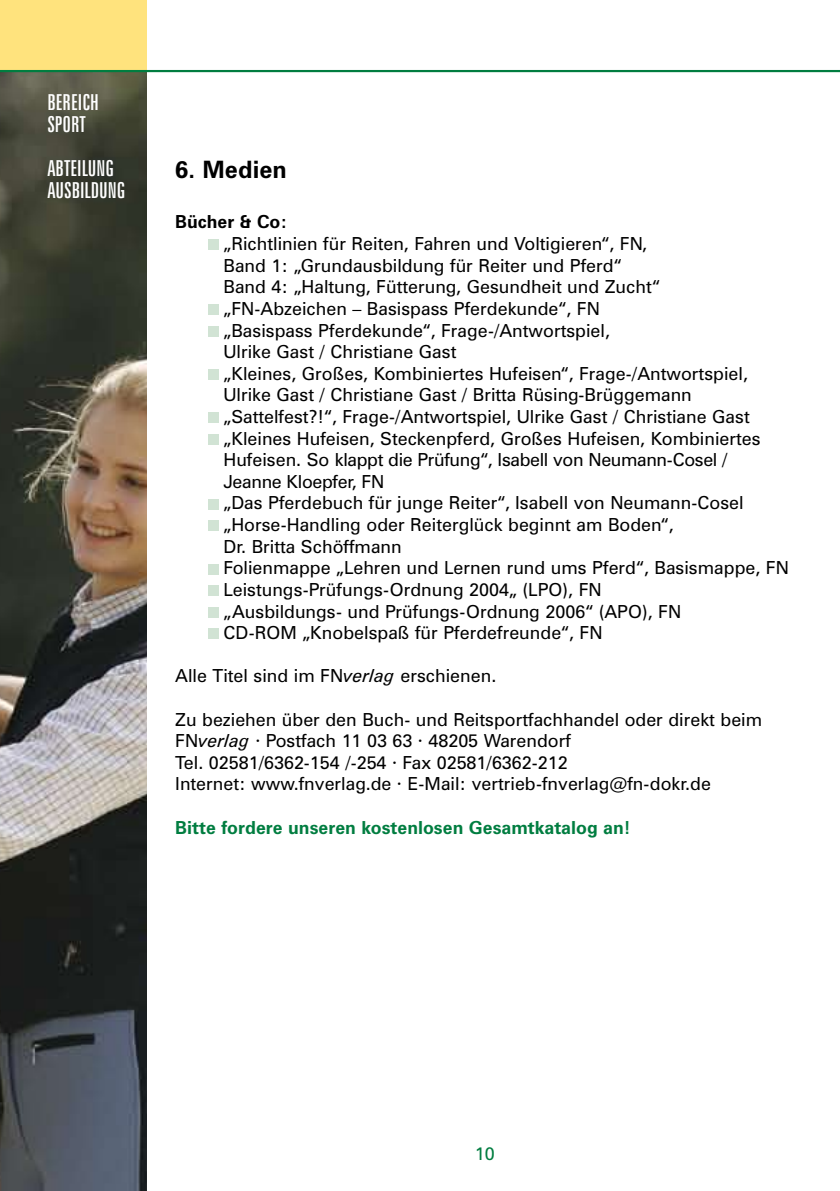
<style>
.page{position:relative;width:840px;height:1191px;background:#fff}
.page>*{position:absolute;margin:0;border:0;box-sizing:border-box;transform-origin:0 0}
.t1{font:700 24px "Zurich BT";color:#000}
.t2{font:extra-condensed 22px/22px "Zurich BT";color:#fff}
.t3{font:18px/21.6px "Zurich BT";color:#000}
.t4{font:700 18px "Zurich BT";color:#007d40}
.t5{font:700 18px "Zurich BT";color:#000}
.t6{font:18px "Zurich BT";color:#007d40}
.s1{font-style:italic}
</style>
<div class="page">
<img style="left:0;top:72px;width:146px;height:1119px">
<div style="left:0;top:0;width:146px;height:71px;background:#ffe37d"></div>
<hr style="left:0;top:70px;width:839px;height:2px;background:#007d40">
<div style="left:207px;top:239px;width:11px;height:11px;background:#d1e3d4"></div>
<div style="left:207px;top:304px;width:11px;height:11px;background:#d1e3d4"></div>
<div style="left:207px;top:326px;width:11px;height:10px;background:#d1e3d4"></div>
<div style="left:207px;top:369px;width:11px;height:11px;background:#d1e3d4"></div>
<div style="left:207px;top:412px;width:11px;height:11px;background:#d1e3d4"></div>
<div style="left:207px;top:434px;width:11px;height:10px;background:#d1e3d4"></div>
<div style="left:207px;top:498px;width:11px;height:11px;background:#d1e3d4"></div>
<div style="left:207px;top:520px;width:11px;height:11px;background:#d1e3d4"></div>
<div style="left:207px;top:563px;width:11px;height:11px;background:#d1e3d4"></div>
<div style="left:207px;top:585px;width:11px;height:11px;background:#d1e3d4"></div>
<div style="left:207px;top:607px;width:11px;height:10px;background:#d1e3d4"></div>
<div style="left:207px;top:628px;width:11px;height:11px;background:#d1e3d4"></div>
<p class="t2" style="left:47px;top:91px;width:53px">BEREICH<br>SPORT</p>
<p class="t2" style="left:47px;top:157px;width:79px">ABTEILUNG<br>AUSBILDUNG</p>
<h1 class="t1" style="left:175px;top:155px;width:113px">6. Medien</h1>
<p class="t5" style="left:175px;top:211px;width:113px">Bücher &amp; Co:</p>
<p class="t3" style="left:223px;top:233px;width:566px">„Richtlinien für Reiten, Fahren und Voltigieren“, FN,<br>Band 1: „Grundausbildung für Reiter und Pferd“<br>Band 4: „Haltung, Fütterung, Gesundheit und Zucht“<br>„FN-Abzeichen – Basispass Pferdekunde“, FN<br>„Basispass Pferdekunde“, Frage-/Antwortspiel,<br>Ulrike Gast / Christiane Gast<br>„Kleines, Großes, Kombiniertes Hufeisen“, Frage-/Antwortspiel, Ulrike Gast / Christiane Gast / Britta Rüsing-Brüggemann „Sattelfest?!“, Frage-/Antwortspiel, Ulrike Gast / Christiane Gast „Kleines Hufeisen, Steckenpferd, Großes Hufeisen, Kombiniertes Hufeisen. So klappt die Prüfung“, Isabell von Neumann-Cosel / Jeanne Kloepfer, FN<br>„Das Pferdebuch für junge Reiter“, Isabell von Neumann-Cosel „Horse-Handling oder Reiterglück beginnt am Boden“,<br>Dr. Britta Schöffmann<br>Folienmappe „Lehren und Lernen rund ums Pferd“, Basismappe, FN Leistungs-Prüfungs-Ordnung 2004„ (LPO), FN<br>„Ausbildungs- und Prüfungs-Ordnung 2006“ (APO), FN<br>CD-ROM „Knobelspaß für Pferdefreunde“, FN</p>
<p class="t3" style="left:175px;top:665px;width:322px">Alle Titel sind im FN<span class="s1">verlag</span> erschienen.</p>
<p class="t3" style="left:175px;top:708px;width:588px">Zu beziehen über den Buch- und Reitsportfachhandel oder direkt beim FN<span class="s1">verlag</span> · Postfach 11 03 63 · 48205 Warendorf<br>Tel. 02581/6362-154 /-254 · Fax 02581/6362-212<br>Internet: www.fnverlag.de · E-Mail: vertrieb-fnverlag@fn-dokr.de</p>
<p class="t4" style="left:175px;top:816px;width:457px">Bitte fordere unseren kostenlosen Gesamtkatalog an!</p>
<p class="t6" style="left:474px;top:1143px;width:21px">10</p>
</div>
